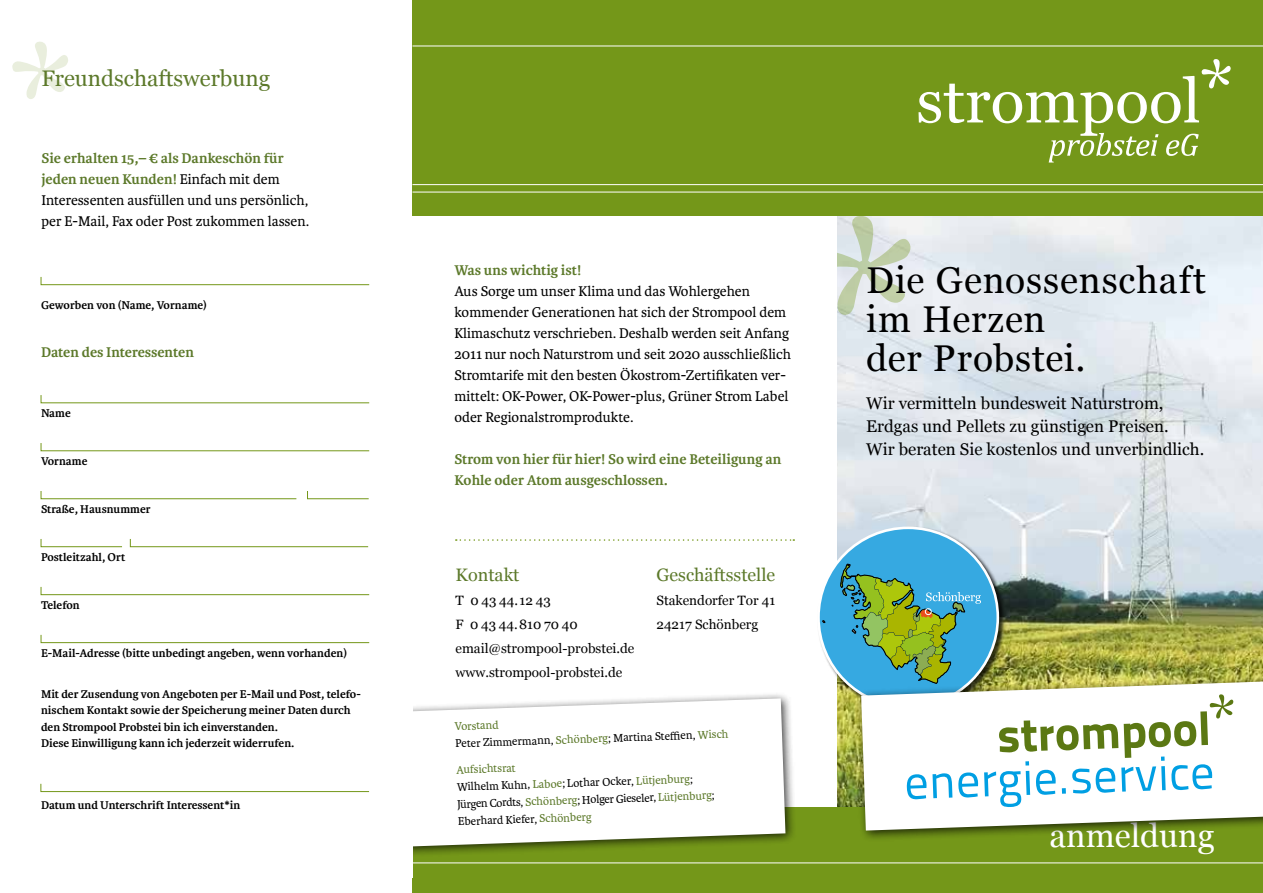
<style>
.page{position:relative;width:1263px;height:893px;background:#fff}
.page>*{position:absolute;margin:0;border:0;box-sizing:border-box;transform-origin:0 0}
.t1{font:37.2px/38.8px "Georgia";letter-spacing:.025em;color:#000}
.t2{font:33px "Georgia";color:#fff}
.t3{font:22.5px "Georgia";color:#5c792a}
.t4{font:18px "Georgia";color:#5c792a}
.t5{font:16.95px/23px "Georgia";color:#000}
.t6{font:15px/21px "Karmina";color:#000}
.t7{font:700 15px/21px "Karmina";color:#5c792a}
.t8{font:13.5px/24px "Georgia";color:#000}
.t9{font:700 12px/16.5px "Karmina";color:#000}
.t10{font:12px/17.2px "Karmina";color:#000}
.s1{font-weight:700;color:#5c792a}
.s2{color:#5c792a}
</style>
<div class="page">
<img style="left:838px;top:215px;width:425px;height:593px">
<div style="left:412px;top:0;width:851px;height:215px;background:#749719"></div>
<div style="left:412px;top:808px;width:851px;height:85px;background:#749719"></div>
<hr style="left:412px;top:184px;width:851px;height:1px;background:#fff">
<hr style="left:412px;top:192px;width:851px;height:1px;background:#fff">
<hr style="left:412px;top:46px;width:851px;height:1px;background:#fff">
<hr style="left:412px;top:862px;width:851px;height:1px;background:#fff">
<svg style="left:918px;top:59px;width:313px;height:104px"></svg>
<svg style="left:837px;top:216px;width:74px;height:99px;background:#d7dfd4"></svg>
<div style="left:854px;top:674px;width:409px;height:168px;background:#000;opacity:.75"></div>
<svg style="left:861px;top:682px;width:402px;height:148px;fill:#fff"></svg>
<img style="left:819px;top:528px;width:414px;height:279px">
<div style="left:394px;top:691px;width:402px;height:167px;background:#000;opacity:.75"></div>
<svg style="left:412px;top:698px;width:373px;height:149px"></svg>
<svg style="left:456px;top:539px;width:338px;height:2px"></svg>
<svg style="left:12px;top:42px;width:56px;height:57px"></svg>
<svg style="left:40px;top:395px;width:330px;height:9px"></svg>
<svg style="left:40px;top:443px;width:330px;height:9px"></svg>
<svg style="left:40px;top:491px;width:257px;height:8px"></svg>
<svg style="left:307px;top:491px;width:62px;height:8px"></svg>
<svg style="left:40px;top:539px;width:82px;height:8px"></svg>
<svg style="left:130px;top:539px;width:239px;height:8px"></svg>
<svg style="left:40px;top:587px;width:330px;height:8px"></svg>
<svg style="left:40px;top:634px;width:330px;height:9px"></svg>
<svg style="left:40px;top:277px;width:330px;height:8px"></svg>
<svg style="left:40px;top:783px;width:330px;height:9px"></svg>
<div style="left:385px;top:675px;width:27px;height:203px;background:#fff"></div>
<h3 class="t3" style="left:41px;top:62px;width:230px">Freundschaftswerbung</h3>
<p class="t6" style="left:41px;top:148px;width:269px"><span class="s1">Sie erhalten 15,– € als Dankeschön für jeden neuen Kunden!</span> Einfach mit dem Interessenten ausfüllen und uns persönlich, per E-Mail, Fax oder Post zukommen lassen.</p>
<p class="t9" style="left:41px;top:297px;width:167px">Geworben von (Name, Vorname)</p>
<p class="t7" style="left:41px;top:342px;width:154px">Daten des Interessenten</p>
<p class="t9" style="left:41px;top:405px;width:31px">Name</p>
<p class="t9" style="left:41px;top:453px;width:48px">Vorname</p>
<p class="t9" style="left:41px;top:501px;width:111px">Straße, Hausnummer</p>
<p class="t9" style="left:41px;top:549px;width:86px">Postleitzahl, Ort</p>
<p class="t9" style="left:41px;top:597px;width:40px">Telefon</p>
<p class="t9" style="left:41px;top:645px;width:308px">E-Mail-Adresse (bitte unbedingt angeben, wenn vorhanden)</p>
<p class="t9" style="left:41px;top:686px;width:321px">Mit der Zusendung von Angeboten per E-Mail und Post, telefo&shy;nischem Kontakt sowie der Speicherung meiner Daten durch den Strompool Probstei bin ich einverstanden.<br>Diese Einwilligung kann ich jederzeit widerrufen.</p>
<p class="t9" style="left:41px;top:797px;width:201px">Datum und Unterschrift Interessent*in</p>
<p class="t7" style="left:454px;top:260px;width:128px">Was uns wichtig ist!</p>
<p class="t6" style="left:454px;top:281px;width:338px">Aus Sorge um unser Klima und das Wohlergehen kommender Generationen hat sich der Strompool dem Klimaschutz verschrieben. Deshalb werden seit Anfang 2011 nur noch Naturstrom und seit 2020 ausschließlich Stromtarife mit den besten Ökostrom-Zertifikaten ver&shy;mittelt: OK-Power, OK-Power-plus, Grüner Strom Label oder Regionalstromprodukte.</p>
<p class="t7" style="left:454px;top:449px;width:328px">Strom von hier für hier! So wird eine Beteiligung an<br>Kohle oder Atom ausgeschlossen.</p>
<p class="t4" style="left:455px;top:561px;width:65px">Kontakt</p>
<p class="t8" style="left:455px;top:587px;width:180px">T 0 43 44.12 43<br>F 0 43 44.810 70 40 email@strompool-probstei.de www.strompool-probstei.de</p>
<p class="t4" style="left:656px;top:561px;width:120px">Geschäftsstelle</p>
<p class="t8" style="left:656px;top:587px;width:120px">Stakendorfer Tor 41<br>24217 Schönberg</p>
<p class="t10" style="left:454px;top:718px;width:275px;rotate:-2deg"><span class="s2">Vorstand<br></span>Peter Zimmermann, <span class="s2">Schönberg</span>; Martina Steffi en, <span class="s2">Wisch</span></p>
<p class="t10" style="left:456px;top:761px;width:259px;rotate:-2deg"><span class="s2">Aufsichtsrat<br></span>Wilhelm Kuhn, <span class="s2">Laboe</span>; Lothar Ocker, <span class="s2">Lütjenburg</span>; Jürgen Cordts, <span class="s2">Schönberg</span>; Holger Gieseler, <span class="s2">Lütjenburg</span>; Eberhard Kiefer, <span class="s2">Schönberg</span></p>
<h1 class="t1" style="left:866px;top:260px;width:341px">Die Genossenschaft im Herzen<br>der Probstei.</h1>
<p class="t5" style="left:866px;top:391px;width:340px">Wir vermitteln bundesweit Naturstrom,<br>Erdgas und Pellets zu günstigen Preisen.<br>Wir beraten Sie kostenlos und unverbindlich.</p>
<h2 class="t2" style="left:1050px;top:812px;width:166px">anmeldung</h2>
</div>
